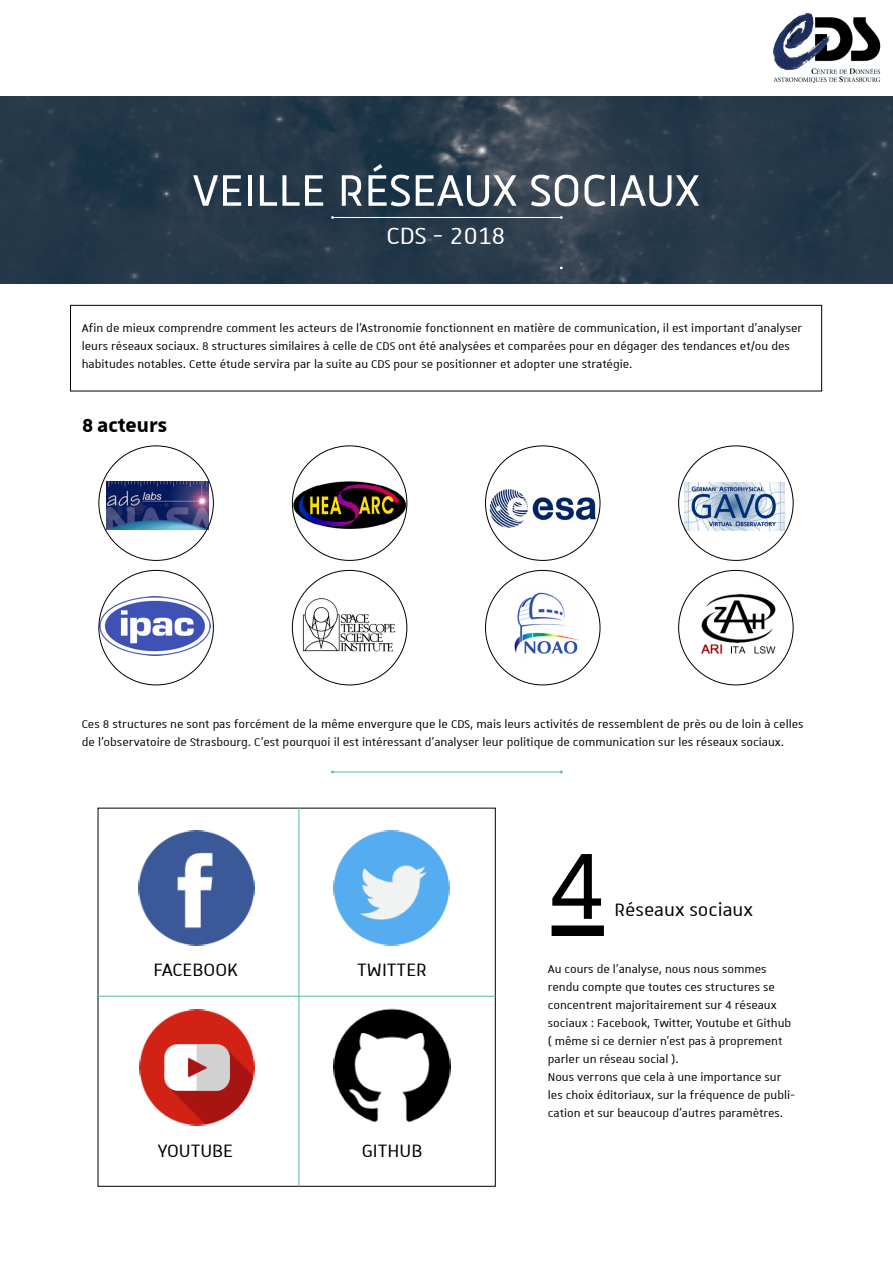
<style>
.page{position:relative;width:893px;height:1263px;background:#fff}
.page>*{position:absolute;margin:0;border:0;box-sizing:border-box;transform-origin:0 0}
.t1{font:127.5px "Unistra A";color:#000}
.t2{font:60px "Unistra A";color:#fff}
.t3{font:31.5px "Unistra A";color:#fff}
.t4{font:700 25.5px "Unistra A";color:#000}
.t5{font:24px "Unistra A";color:#000}
.t6{font:15px/18px "Unistra A";color:#000}
</style>
<div class="page">
<img style="left:0;top:97px;width:893px;height:186px">
<hr style="left:333px;top:217px;width:228px;height:1px;background:#fff">
<img style="left:772px;top:13px;width:109px;height:70px">
<div style="left:70px;top:305px;width:752px;height:86px;border:1px solid #000"></div>
<img style="left:106px;top:482px;width:102px;height:48px">
<img style="left:99px;top:596px;width:112px;height:59px">
<img style="left:488px;top:482px;width:112px;height:51px">
<img style="left:292px;top:481px;width:115px;height:48px">
<img style="left:301px;top:595px;width:98px;height:57px">
<img style="left:514px;top:592px;width:66px;height:62px">
<img style="left:684px;top:482px;width:100px;height:48px">
<img style="left:701px;top:587px;width:81px;height:77px">
<hr style="left:333px;top:772px;width:228px;height:1px;background:#56baa0">
<hr style="left:299px;top:808px;width:1px;height:378px;background:#56baa0">
<div style="left:552px;top:925px;width:52px;height:11px;background:#000"></div>
<img style="left:139px;top:830px;width:115px;height:116px">
<img style="left:333px;top:831px;width:117px;height:114px">
<img style="left:139px;top:1009px;width:116px;height:116px">
<img style="left:334px;top:1008px;width:116px;height:115px">
<hr style="left:98px;top:996px;width:397px;height:1px;background:#56baa0">
<h2 class="t2" style="left:192px;top:159px;width:509px">VEILLE RÉSEAUX SOCIAUX</h2>
<h3 class="t3" style="left:387px;top:219px;width:120px">CDS - 2018</h3>
<p class="t6" style="left:82px;top:319px;width:722px">Afin de mieux comprendre comment les acteurs de l’Astronomie fonctionnent en matière de communication, il est important d’analyser leurs réseaux sociaux. 8 structures similaires à celle de CDS ont été analysées et comparées pour en dégager des tendances et/ou des habitudes notables. Cette étude servira par la suite au CDS pour se positionner et adopter une stratégie.</p>
<h3 class="t4" style="left:82px;top:411px;width:86px">8 acteurs</h3>
<p class="t6" style="left:82px;top:715px;width:723px">Ces 8 structures ne sont pas forcément de la même envergure que le CDS, mais leurs activités de ressemblent de près ou de loin à celles de l’observatoire de Strasbourg. C’est pourquoi il est intéressant d’analyser leur politique de communication sur les réseaux sociaux.</p>
<h3 class="t5" style="left:153px;top:958px;width:86px">FACEBOOK</h3>
<h3 class="t5" style="left:357px;top:958px;width:71px">TWITTER</h3>
<h3 class="t5" style="left:158px;top:1138px;width:77px">YOUTUBE</h3>
<h3 class="t5" style="left:362px;top:1138px;width:62px">GITHUB</h3>
<h1 class="t1" style="left:548px;top:819px;width:58px">4</h1>
<h3 class="t5" style="left:614px;top:897px;width:140px">Réseaux sociaux</h3>
<p class="t6" style="left:548px;top:960px;width:249px">Au cours de l’analyse, nous nous sommes rendu compte que toutes ces structures se concentrent majoritairement sur 4 réseaux sociaux : Facebook, Twitter, Youtube et Github ( même si ce dernier n’est pas à proprement parler un réseau social ).<br>Nous verrons que cela à une importance sur les choix éditoriaux, sur la fréquence de publi&shy;cation et sur beaucoup d’autres paramètres.</p>
</div>
